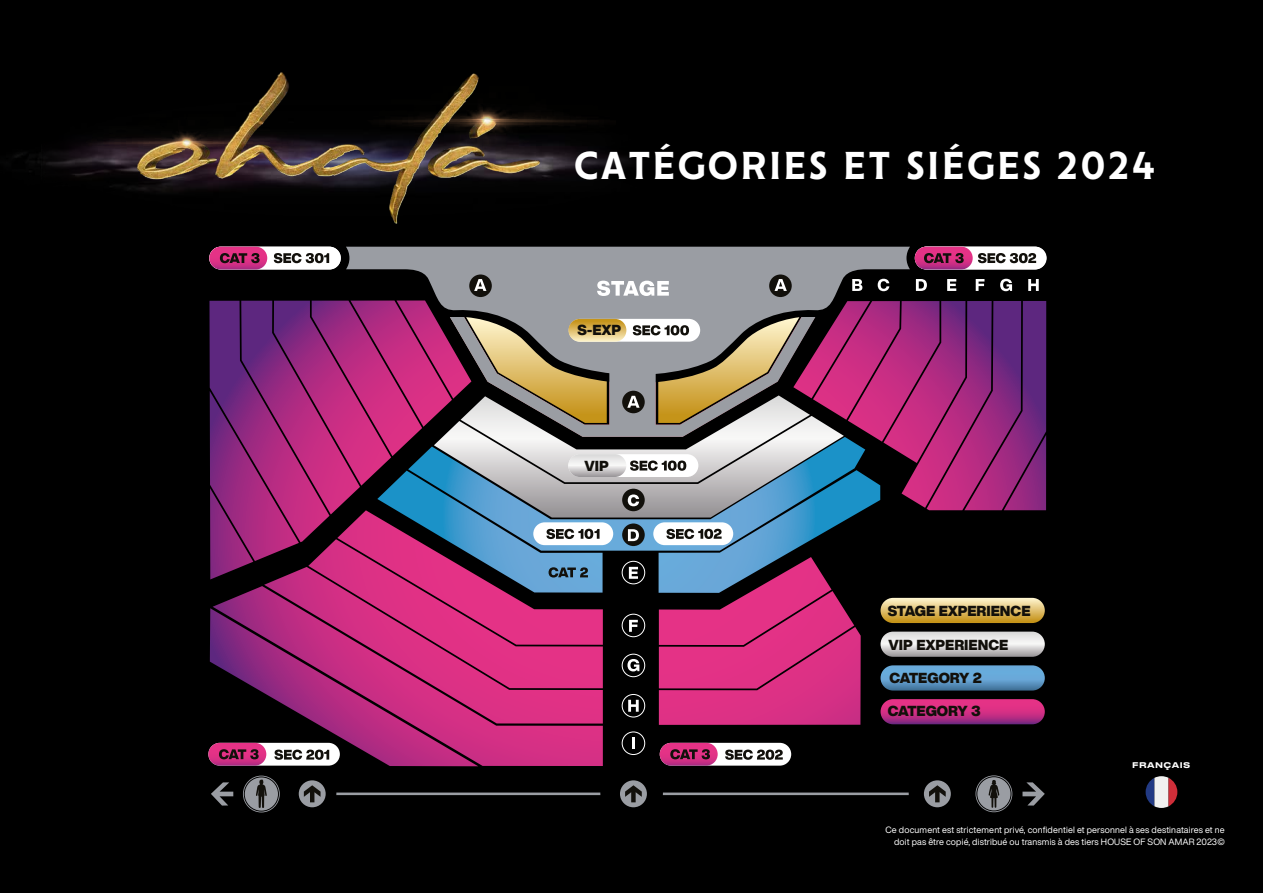
<style>
.page{position:relative;width:1263px;height:893px;background:#000}
.page>*{position:absolute;margin:0;border:0;box-sizing:border-box;transform-origin:0 0}
.t1{font:500 43.5px "Cenzo Flare";letter-spacing:.05em;color:#fff}
.t2{font:900 14.25px "Helvetica Now Display";color:#12100b}
.t3{font:9px/12px "Helvetica Now Display";letter-spacing:.02em;color:#fff;text-align:right}
.t4{font:500 7.8px "Druk Text Wide";letter-spacing:.05em;color:#fff}
</style>
<div class="page">
<img style="left:14px;top:148px;width:663px;height:107px">
<img style="left:125px;top:72px;width:424px;height:153px">
<img style="left:351px;top:86px;width:272px;height:69px">
<img style="left:74px;top:115px;width:224px;height:57px">
<svg style="left:1145px;top:776px;width:32px;height:32px"></svg>
<svg style="left:346px;top:247px;width:564px;height:53px;fill:#9a9da3"></svg>
<svg style="left:597px;top:281px;width:72px;height:15px"></svg>
<div style="left:209px;top:247px;width:132px;height:22px;background:#fff;border-radius:11px"></div>
<svg style="left:209px;top:247px;width:58px;height:22px"></svg>
<svg style="left:220px;top:253px;width:40px;height:10px"></svg>
<svg style="left:266px;top:253px;width:63px;height:11px"></svg>
<div style="left:915px;top:247px;width:131px;height:22px;background:#fff;border-radius:11px"></div>
<svg style="left:915px;top:247px;width:58px;height:22px"></svg>
<svg style="left:924px;top:253px;width:40px;height:10px"></svg>
<svg style="left:978px;top:253px;width:58px;height:10px"></svg>
<div style="left:469px;top:274px;width:23px;height:23px;background:#12100b;border-radius:50%"></div>
<div style="left:769px;top:274px;width:23px;height:23px;background:#12100b;border-radius:50%"></div>
<svg style="left:878px;top:279px;width:11px;height:12px"></svg>
<svg style="left:852px;top:279px;width:10px;height:12px"></svg>
<svg style="left:947px;top:279px;width:9px;height:12px"></svg>
<svg style="left:976px;top:279px;width:8px;height:12px"></svg>
<svg style="left:1000px;top:279px;width:12px;height:12px"></svg>
<svg style="left:916px;top:279px;width:11px;height:12px"></svg>
<svg style="left:1028px;top:279px;width:11px;height:12px"></svg>
<svg style="left:474px;top:279px;width:12px;height:12px"></svg>
<svg style="left:774px;top:279px;width:13px;height:12px"></svg>
<div style="left:620px;top:780px;width:27px;height:27px;background:#9a9da3;border-radius:50%"></div>
<svg style="left:625px;top:785px;width:17px;height:17px"></svg>
<hr style="left:663px;top:792px;width:246px;height:3px;background:#9a9da3">
<div style="left:924px;top:780px;width:27px;height:27px;background:#9a9da3;border-radius:50%"></div>
<svg style="left:929px;top:785px;width:17px;height:17px"></svg>
<svg style="left:1022px;top:782px;width:23px;height:24px"></svg>
<svg style="left:975px;top:775px;width:37px;height:37px"></svg>
<hr style="left:336px;top:792px;width:264px;height:3px;background:#9a9da3">
<div style="left:299px;top:780px;width:27px;height:27px;background:#9a9da3;border-radius:50%"></div>
<svg style="left:304px;top:785px;width:17px;height:17px"></svg>
<svg style="left:211px;top:782px;width:22px;height:24px"></svg>
<svg style="left:243px;top:776px;width:37px;height:36px"></svg>
<svg style="left:209px;top:300px;width:837px;height:466px"></svg>
<svg style="left:628px;top:494px;width:11px;height:12px"></svg>
<div style="left:568px;top:454px;width:130px;height:23px;background:#fff;border-radius:11px"></div>
<svg style="left:568px;top:454px;width:58px;height:23px"></svg>
<svg style="left:630px;top:460px;width:56px;height:11px"></svg>
<svg style="left:548px;top:567px;width:40px;height:10px"></svg>
<div style="left:533px;top:522px;width:80px;height:23px;background:#fff;border-radius:11px"></div>
<svg style="left:546px;top:529px;width:53px;height:10px"></svg>
<div style="left:653px;top:522px;width:80px;height:23px;background:#fff;border-radius:11px"></div>
<svg style="left:666px;top:529px;width:56px;height:10px"></svg>
<h1 class="t1" style="left:574px;top:142px;width:582px">CATÉGORIES ET SIÉGES 2024</h1>
<h2 class="t2" style="left:577px;top:320px;width:45px">S-EXP</h2>
<h2 class="t2" style="left:584px;top:456px;width:26px">VIP</h2>
<h2 class="t2" style="left:888px;top:601px;width:144px">STAGE EXPERIENCE</h2>
<h2 class="t2" style="left:889px;top:635px;width:121px">VIP EXPERIENCE</h2>
<h2 class="t2" style="left:889px;top:668px;width:94px">CATEGORY 2</h2>
<h2 class="t2" style="left:888px;top:701px;width:95px">CATEGORY 3</h2>
<p class="t4" style="left:1132px;top:758px;width:60px">FRANÇAIS</p>
<p class="t3" style="left:885px;top:824px;width:341px">Ce document est strictement privé, confidentiel et personnel à ses destinataires et ne doit pas être copié, distribué ou transmis à des tiers HOUSE OF SON AMAR 2023©</p>
</div>
